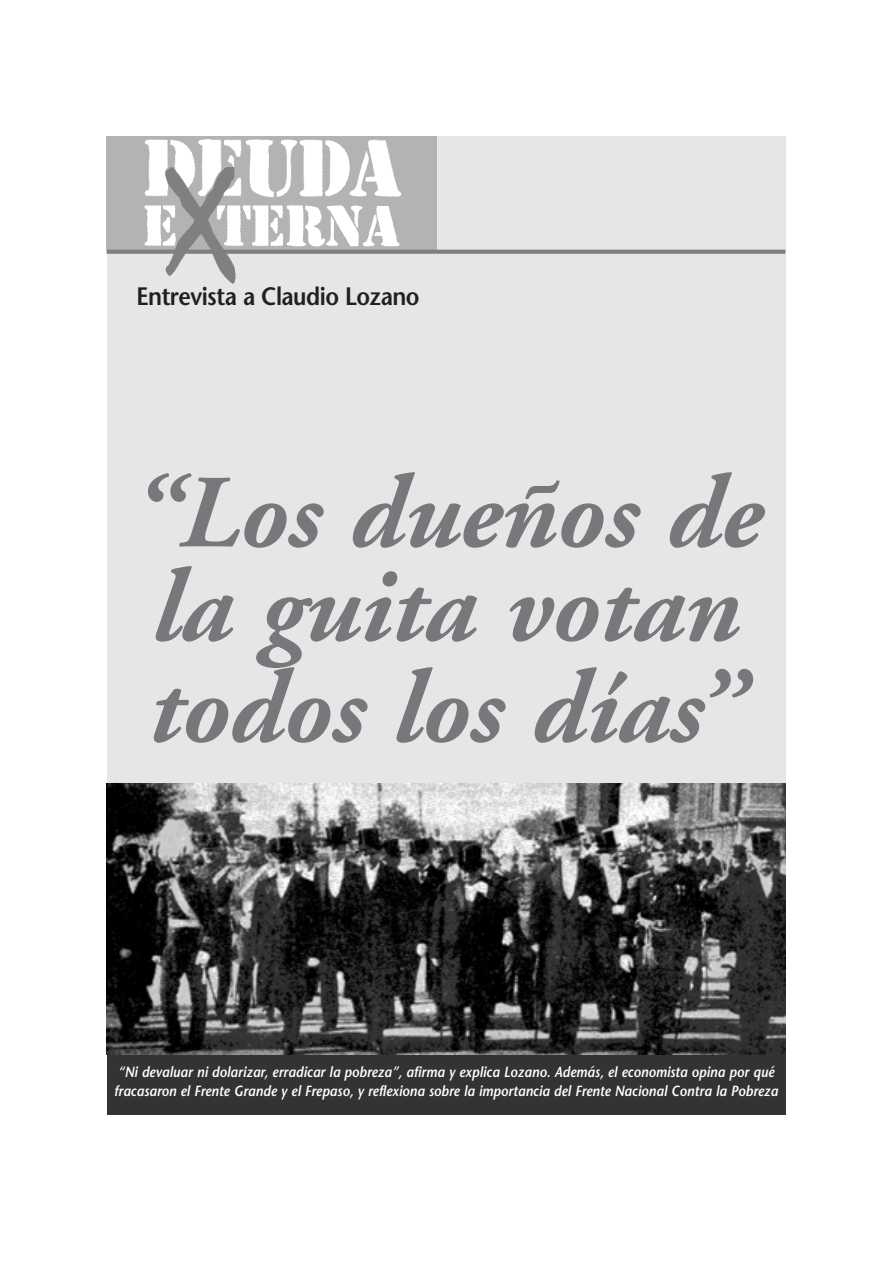
<style>
.page{position:relative;width:893px;height:1263px;background:#fff}
.page>*{position:absolute;margin:0;border:0;box-sizing:border-box;transform-origin:0 0}
.t1{font:italic 700 103.65px/97.5px "Adobe Garamond";letter-spacing:-.005em;color:#76787b}
.t2{font:600 25.2px "Stone Sans";letter-spacing:-.025em;color:#231f20;scale:.9 1}
.t3{font:italic 600 14.7px/18.9px "Stone Sans";color:#fff;scale:.9 1}
</style>
<div class="page">
<div style="left:107px;top:254px;width:678px;height:791px;background:#e6e6e6"></div>
<div style="left:107px;top:1054px;width:678px;height:61px;background:#333"></div>
<div style="left:107px;top:136px;width:678px;height:113px;background:#e6e6e6"></div>
<div style="left:107px;top:136px;width:329px;height:114px;background:#b3b3b3"></div>
<svg style="left:107px;top:250px;width:678px;height:4px;background:#858585"></svg>
<img style="left:142px;top:139px;width:263px;height:111px">
<img style="left:155px;top:168px;width:85px;height:116px">
<img style="left:107px;top:784px;width:678px;height:270px">
<h2 class="t2" style="left:136px;top:287px;width:316px">Entrevista a Claudio Lozano</h2>
<h1 class="t1" style="left:130px;top:474px;width:633px">“Los dueños de la guita votan todos los días”</h1>
<p class="t3" style="left:114px;top:1064px;width:739px">“Ni devaluar ni dolarizar, erradicar la pobreza”, afirma y explica Lozano. Además, el economista opina por qué fracasaron el Frente Grande y el Frepaso, y reflexiona sobre la importancia del Frente Nacional Contra la Pobreza</p>
</div>
